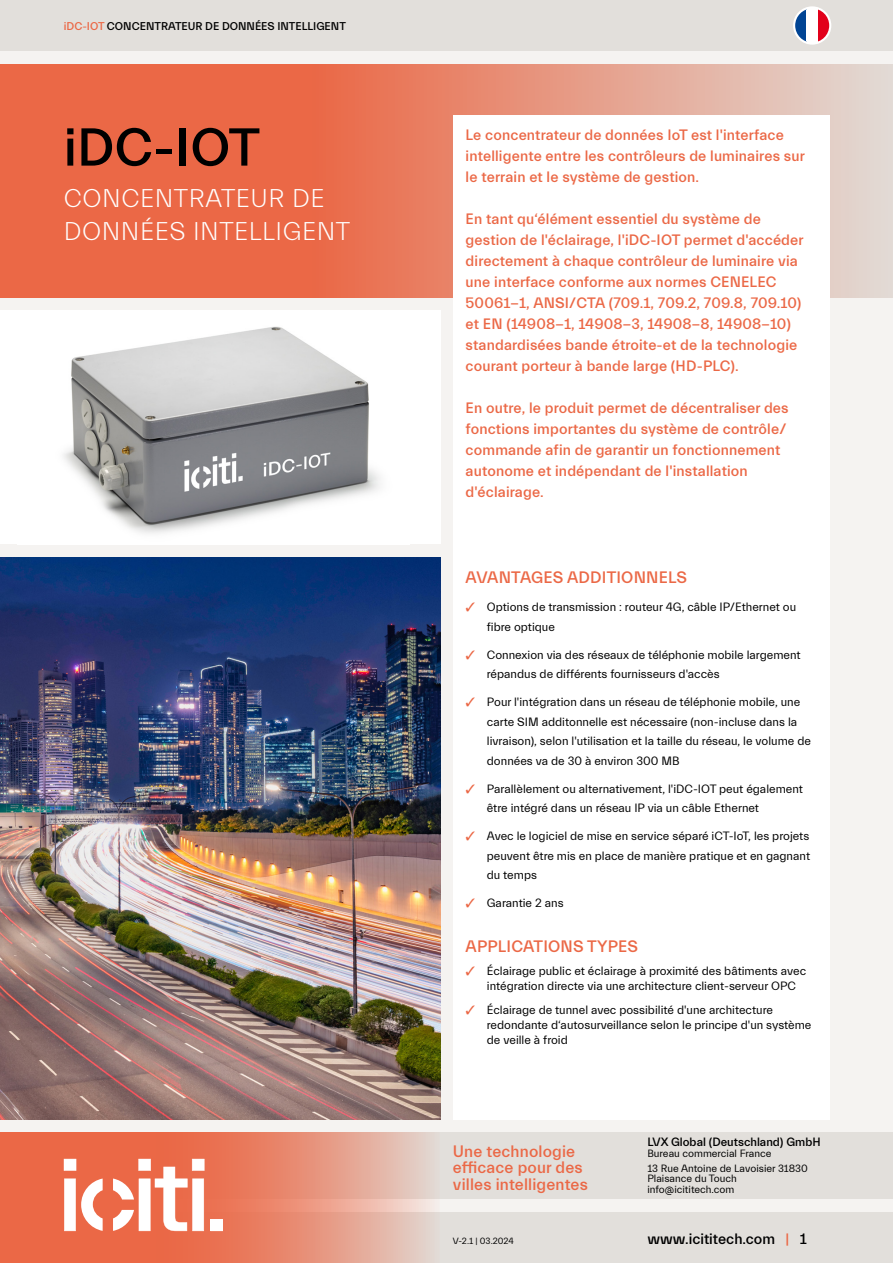
<style>
.page{position:relative;width:893px;height:1263px;background:#f5f3f1}
.page>*{position:absolute;margin:0;border:0;box-sizing:border-box;transform-origin:0 0}
.Cover_Headline_36Pt_-_black{font:500 54px "Everett";color:#000}
.Cover_Subhead_17Pt_-_white{font:300 25.5px/33px "Everett";letter-spacing:.02em;color:#fff}
.Subline_11Pt_-_orange{font:500 16.5px/16.5px "Everett";letter-spacing:.01em;color:#eb6846}
.Cover_Intro_10pt_-_orange{font:500 15px/21px "Everett";letter-spacing:.01em;color:#eb6846}
.t1{font:500 15px "Everett";color:#000}
.t2{font:12px/19.5px "Everett";color:#000}
.t3{font:500 12px "Everett";color:#000}
.t4{font:500 11.25px "Everett";color:#000}
.t5{font:10.5px/15px "Everett";color:#000}
.t6{font:9px "Everett";color:#000}
.s1{color:#eb6846}
</style>
<div class="page">
<div style="left:0;top:1212px;width:893px;height:51px;background:#e2dfdb"></div>
<div style="left:0;top:1132px;width:893px;height:67px;background:#e2dfdb"></div>
<svg style="left:0;top:1132px;width:434px;height:131px;background:#e8886f"></svg>
<div style="left:0;top:0;width:893px;height:51px;background:#e2dfdb"></div>
<svg style="left:793px;top:6px;width:38px;height:39px"></svg>
<svg style="left:795px;top:9px;width:11px;height:34px"></svg>
<div style="left:806px;top:9px;width:12px;height:34px;background:#fff"></div>
<svg style="left:818px;top:9px;width:11px;height:34px"></svg>
<svg style="left:210px;top:1219px;width:13px;height:12px"></svg>
<svg style="left:64px;top:1159px;width:39px;height:72px;background:#f4b3a1"></svg>
<svg style="left:113px;top:1159px;width:91px;height:72px;background:#f4af9d"></svg>
<svg style="left:0;top:64px;width:893px;height:234px;background:#e87f63"></svg>
<div style="left:453px;top:115px;width:376px;height:429px;background:#fff"></div>
<div style="left:453px;top:557px;width:376px;height:562px;background:#fff"></div>
<img style="left:0;top:557px;width:440px;height:562px">
<div style="left:0;top:310px;width:440px;height:234px;background:#fff"></div>
<img style="left:63px;top:326px;width:317px;height:208px">
<p class="t4" style="left:64px;top:20px;width:284px"><span class="s1">iDC-IOT</span> CONCENTRATEUR DE DONNÉES INTELLIGENT</p>
<p class="Cover_Headline_36Pt_-_black" style="left:64px;top:118px;width:198px">iDC-IOT</p>
<p class="Cover_Subhead_17Pt_-_white" style="left:64px;top:183px;width:288px">CONCENTRATEUR DE<br>DONNÉES INTELLIGENT</p>
<p class="Cover_Intro_10pt_-_orange" style="left:466px;top:125px;width:341px">Le concentrateur de données IoT est l'interface intelligente entre les contrôleurs de luminaires sur le terrain et le système de gestion.</p>
<p class="Cover_Intro_10pt_-_orange" style="left:466px;top:209px;width:340px">En tant qu‘élément essentiel du système de gestion de l'éclairage, l'iDC-IOT permet d'accéder directement à chaque contrôleur de luminaire via une interface conforme aux normes CENELEC 50061-1, ANSI/CTA (709.1, 709.2, 709.8, 709.10) et EN (14908-1, 14908-3, 14908-8, 14908-10) standardisées bande étroite-et de la technologie courant porteur à bande large (HD-PLC).</p>
<p class="Cover_Intro_10pt_-_orange" style="left:466px;top:398px;width:325px">En outre, le produit permet de décentraliser des fonctions importantes du système de contrôle/ commande afin de garantir un fonctionnement autonome et indépendant de l'installation d'éclairage.</p>
<p class="Subline_11Pt_-_orange" style="left:466px;top:570px;width:223px">AVANTAGES ADDITIONNELS</p>
<p class="t2" style="left:487px;top:598px;width:311px;text-indent:-21px"><span class="s1">✓</span> Options de transmission : routeur 4G, câble IP/Ethernet ou fibre optique</p>
<p class="t2" style="left:487px;top:645px;width:315px;text-indent:-21px"><span class="s1">✓</span> Connexion via des réseaux de téléphonie mobile largement répandus de différents fournisseurs d'accès</p>
<p class="t2" style="left:487px;top:693px;width:326px;text-indent:-21px"><span class="s1">✓</span> Pour l'intégration dans un réseau de téléphonie mobile, une carte SIM additonnelle est nécessaire (non-incluse dans la livraison), selon l'utilisation et la taille du réseau, le volume de données va de 30 à environ 300 MB</p>
<p class="t2" style="left:487px;top:779px;width:318px;text-indent:-21px"><span class="s1">✓</span> Parallèlement ou alternativement, l'iDC-IOT peut également être intégré dans un réseau IP via un câble Ethernet</p>
<p class="t2" style="left:487px;top:827px;width:325px;text-align:justify;text-indent:-21px"><span class="s1">✓</span> Avec le logiciel de mise en service séparé iCT-IoT, les projets peuvent être mis en place de manière pratique et en gagnant du temps</p>
<p class="t2" style="left:466px;top:894px;width:100px"><span class="s1">✓</span> Garantie 2 ans</p>
<p class="Subline_11Pt_-_orange" style="left:466px;top:938px;width:174px">APPLICATIONS TYPES</p>
<p class="t2" style="left:487px;top:964px;width:321px;line-height:15px;text-indent:-21px"><span class="s1">✓</span> Éclairage public et éclairage à proximité des bâtiments avec intégration directe via une architecture client-serveur OPC</p>
<p class="t2" style="left:487px;top:1003px;width:326px;line-height:15px;text-indent:-21px"><span class="s1">✓</span> Éclairage de tunnel avec possibilité d'une architecture redondante d‘autosurveillance selon le principe d'un système de veille à froid</p>
<h3 class="Subline_11Pt_-_orange" style="left:453px;top:1143px;width:137px">Une technologie efficace pour des villes intelligentes</h3>
<p class="t3" style="left:647px;top:1136px;width:175px">LVX Global (Deutschland) GmbH</p>
<p class="t5" style="left:647px;top:1146px;width:162px">Bureau commercial France<br>13 Rue Antoine de Lavoisier 31830</p>
<p class="t5" style="left:647px;top:1174px;width:91px;line-height:10.5px">Plaisance du Touch info@icititech.com</p>
<p class="t6" style="left:453px;top:1236px;width:62px">V-2.1 | 03.2024</p>
<p class="t1" style="left:647px;top:1230px;width:161px">www.icititech.com <span class="s1">|</span> 1</p>
</div>
